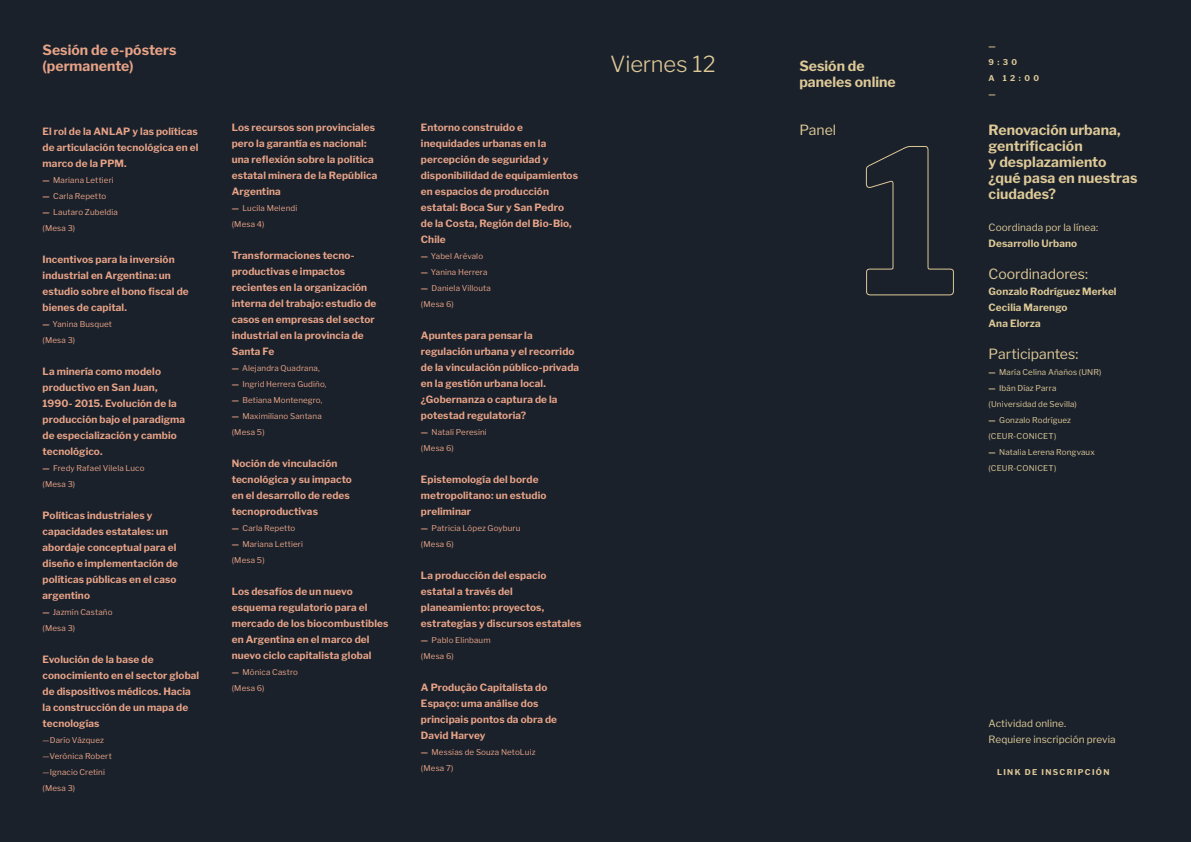
<style>
.page{position:relative;width:1191px;height:842px;background:#fff}
.page>*{position:absolute;margin:0;border:0;box-sizing:border-box;transform-origin:0 0}
.t1{font:300 22px "Libre Franklin";letter-spacing:-.005em;color:#dec997}
.t2{font:700 14px/16px "Libre Franklin";color:#dec997}
.t3{font:14px "Libre Franklin";letter-spacing:-.005em;color:#dec997}
.t4{font:700 14px/16px "Libre Franklin";color:#e8a387}
.t5{font:700 10px/16px "Libre Franklin";letter-spacing:.01em;color:#e8a387}
.t6{font:10px/16px "Libre Franklin";letter-spacing:.005em;color:#dec997}
.t7{font:700 10px/16px "Libre Franklin";letter-spacing:.01em;color:#dec997}
.t8{font:8px/16px "Libre Franklin";letter-spacing:.015em;color:#e8a387}
.t9{font:8px/16px "Libre Franklin";letter-spacing:.015em;color:#dec997}
.t10{font:700 8px/16px "Libre Franklin";letter-spacing:.175em;color:#dec997}
.s1{font-weight:700}
</style>
<div class="page">
<div style="left:0;top:0;width:595px;height:842px;background:#1a212b"></div>
<div style="left:595px;top:0;width:596px;height:842px;background:#1a212b"></div>
<svg style="left:865px;top:146px;width:89px;height:150px"></svg>
<h2 class="t4" style="left:43px;top:40px;width:135px">Sesión de e-pósters (permanente)</h2>
<p class="t5" style="left:43px;top:122px;width:157px;text-align:justify">El rol de la ANLAP y las políticas de articulación tecnológica en el marco de la PPM.</p>
<p class="t8" style="left:43px;top:171px;width:73px"><span class="s1">—</span> Mariana Lettieri</p>
<p class="t8" style="left:43px;top:187px;width:65px"><span class="s1">—</span> Carla Repetto</p>
<p class="t8" style="left:43px;top:203px;width:77px"><span class="s1">—</span> Lautaro Zubeldia (Mesa 3)</p>
<p class="t5" style="left:43px;top:250px;width:148px">Incentivos para la inversión industrial en Argentina: un estudio sobre el bono fiscal de bienes de capital.</p>
<p class="t8" style="left:43px;top:315px;width:71px"><span class="s1">—</span> Yanina Busquet (Mesa 3)</p>
<p class="t5" style="left:43px;top:362px;width:144px">La minería como modelo productivo en San Juan,<br>1990- 2015. Evolución de la producción bajo el paradigma de especialización y cambio tecnológico.</p>
<p class="t8" style="left:43px;top:459px;width:103px"><span class="s1">—</span> Fredy Rafael Vilela Luco (Mesa 3)</p>
<p class="t5" style="left:43px;top:506px;width:137px">Políticas industriales y capacidades estatales: un abordaje conceptual para el diseño e implementación de políticas públicas en el caso argentino</p>
<p class="t8" style="left:43px;top:603px;width:71px"><span class="s1">—</span> Jazmín Castaño (Mesa 3)</p>
<p class="t5" style="left:43px;top:650px;width:158px">Evolución de la base de conocimiento en el sector global de dispositivos médicos. Hacia la construcción de un mapa de tecnologías</p>
<p class="t8" style="left:43px;top:731px;width:71px">—Darío Vázquez —Verónica Robert —Ignacio Cretini (Mesa 3)</p>
<p class="t5" style="left:232px;top:118px;width:147px">Los recursos son provinciales pero la garantía es nacional: una reflexión sobre la política estatal minera de la República<br>Argentina</p>
<p class="t8" style="left:232px;top:199px;width:67px"><span class="s1">—</span> Lucila Melendi (Mesa 4)</p>
<p class="t5" style="left:232px;top:246px;width:146px">Transformaciones tecno&shy;productivas e impactos recientes en la organización interna del trabajo: estudio de casos en empresas del sector industrial en la provincia de<br>Santa Fe</p>
<p class="t8" style="left:232px;top:359px;width:90px"><span class="s1">—</span> Alejandra Quadrana,</p>
<p class="t8" style="left:232px;top:375px;width:96px"><span class="s1">—</span> Ingrid Herrera Gudiño,</p>
<p class="t8" style="left:232px;top:391px;width:92px"><span class="s1">—</span> Betiana Montenegro,</p>
<p class="t8" style="left:232px;top:407px;width:91px"><span class="s1">—</span> Maximiliano Santana (Mesa 5)</p>
<p class="t5" style="left:232px;top:454px;width:122px">Noción de vinculación tecnológica y su impacto en el desarrollo de redes tecnoproductivas</p>
<p class="t8" style="left:232px;top:519px;width:65px"><span class="s1">—</span> Carla Repetto</p>
<p class="t8" style="left:232px;top:535px;width:73px"><span class="s1">—</span> Mariana Lettieri (Mesa 5)</p>
<p class="t5" style="left:232px;top:582px;width:158px">Los desafíos de un nuevo esquema regulatorio para el mercado de los biocombustibles en Argentina en el marco del nuevo ciclo capitalista global</p>
<p class="t8" style="left:232px;top:663px;width:68px"><span class="s1">—</span> Mónica Castro (Mesa 6)</p>
<p class="t5" style="left:421px;top:118px;width:158px">Entorno construido e inequidades urbanas en la percepción de seguridad y disponibilidad de equipamientos en espacios de producción estatal: Boca Sur y San Pedro de la Costa, Región del Bio-Bio,<br>Chile</p>
<p class="t8" style="left:421px;top:247px;width:64px"><span class="s1">—</span> Yabel Arévalo</p>
<p class="t8" style="left:421px;top:263px;width:68px"><span class="s1">—</span> Yanina Herrera</p>
<p class="t8" style="left:421px;top:279px;width:71px"><span class="s1">—</span> Daniela Villouta (Mesa 6)</p>
<p class="t5" style="left:421px;top:326px;width:160px">Apuntes para pensar la regulación urbana y el recorrido de la vinculación público-privada en la gestión urbana local. ¿Gobernanza o captura de la potestad regulatoria?</p>
<p class="t8" style="left:421px;top:423px;width:67px"><span class="s1">—</span> Natali Peresini (Mesa 6)</p>
<p class="t5" style="left:421px;top:470px;width:127px">Epistemología del borde metropolitano: un estudio preliminar</p>
<p class="t8" style="left:421px;top:519px;width:101px"><span class="s1">—</span> Patricia López Goyburu (Mesa 6)</p>
<p class="t5" style="left:421px;top:566px;width:162px">La producción del espacio estatal a través del planeamiento: proyectos, estrategias y discursos estatales</p>
<p class="t8" style="left:421px;top:631px;width:71px"><span class="s1">—</span> Pablo Elinbaum (Mesa 6)</p>
<p class="t5" style="left:421px;top:678px;width:138px">A Produção Capitalista do<br>Espaço: uma análise dos principais pontos da obra de<br>David Harvey</p>
<p class="t8" style="left:421px;top:743px;width:116px"><span class="s1">—</span> Messias de Souza NetoLuiz (Mesa 7)</p>
<h1 class="t1" style="left:610px;top:47px;width:107px">Viernes 12</h1>
<h2 class="t2" style="left:799px;top:56px;width:98px">Sesión de paneles online</h2>
<h2 class="t3" style="left:799px;top:119px;width:38px">Panel</h2>
<p class="t10" style="left:988px;top:37px;width:52px">—<br>9:30<br>A 12:00 —</p>
<h2 class="t2" style="left:988px;top:121px;width:150px">Renovación urbana, gentrificación<br>y desplazamiento ¿qué pasa en nuestras ciudades?</h2>
<p class="t6" style="left:988px;top:219px;width:111px">Coordinada por la línea:</p>
<p class="t7" style="left:988px;top:235px;width:90px">Desarrollo Urbano</p>
<h2 class="t3" style="left:988px;top:263px;width:101px">Coordinadores:</h2>
<p class="t7" style="left:988px;top:283px;width:130px">Gonzalo Rodríguez Merkel<br>Cecilia Marengo<br>Ana Elorza</p>
<h2 class="t3" style="left:988px;top:343px;width:91px">Participantes:</h2>
<p class="t9" style="left:988px;top:363px;width:114px"><span class="s1">—</span> María Celina Añaños (UNR)</p>
<p class="t9" style="left:988px;top:379px;width:90px"><span class="s1">—</span> Ibán Díaz Parra (Universidad de Sevilla)</p>
<p class="t9" style="left:988px;top:411px;width:84px"><span class="s1">—</span> Gonzalo Rodríguez (CEUR-CONICET)</p>
<p class="t9" style="left:988px;top:443px;width:108px"><span class="s1">—</span> Natalia Lerena Rongvaux (CEUR-CONICET)</p>
<p class="t6" style="left:988px;top:715px;width:129px">Actividad online.<br>Requiere inscripción previa</p>
<p class="t10" style="left:997px;top:763px;width:114px">LINK DE INSCRIPCIÓN</p>
</div>
